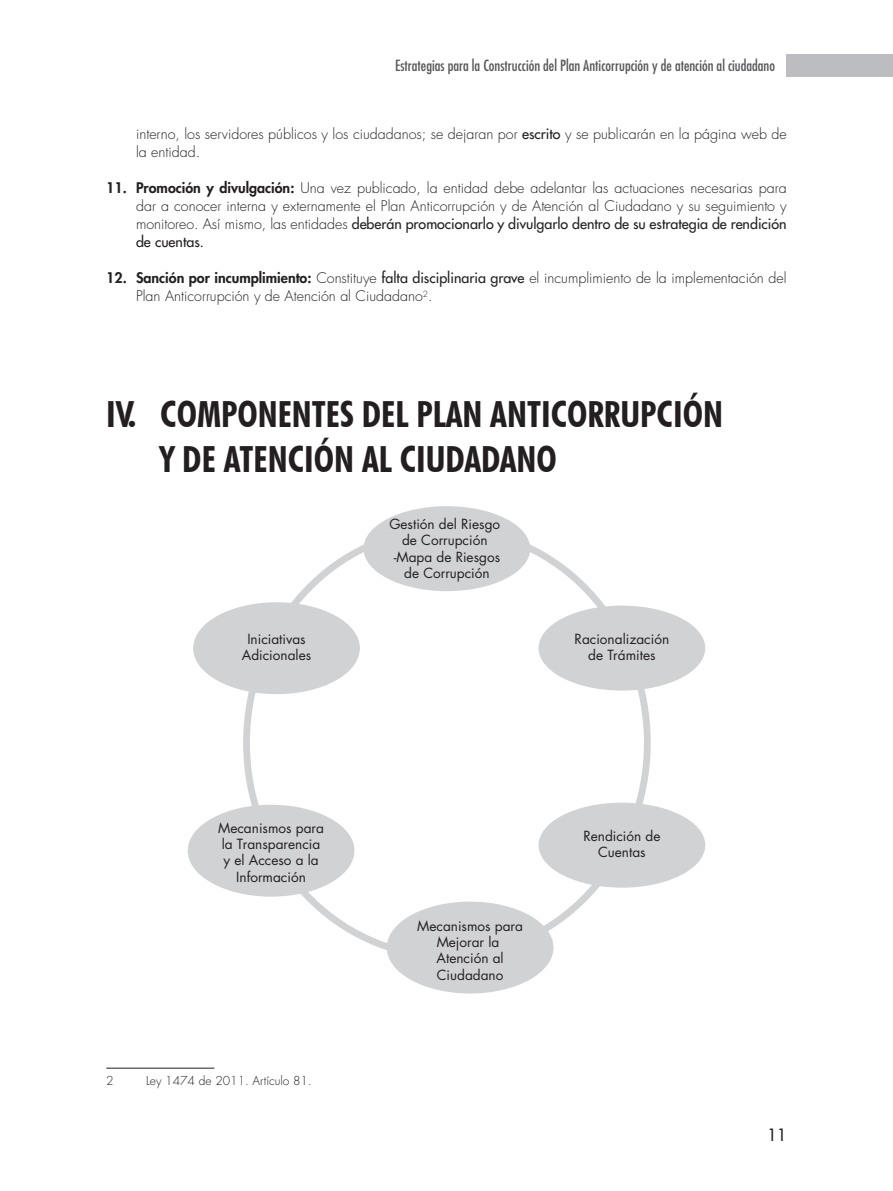
<style>
.page{position:relative;width:893px;height:1191px;background:#fff}
.page>*{position:absolute;margin:0;border:0;box-sizing:border-box;transform-origin:0 0}
.t1{font:700 condensed 36px/45px "Futura BT";color:#231f20}
.t2{font:500 16.5px "Futura Std";color:#231f20}
.t3{font:condensed 15px "Futura Std";color:#57585a}
.t4{font:300 14.25px/18px "Futura Std";color:#231f20}
.t5{font:13.65px/16.4px "Futura Std";color:#231f20;text-align:center}
.t6{font:300 12px "Futura Std";color:#231f20}
.s1{font-weight:500}
.s2{font-weight:800}
</style>
<div class="page">
<div style="left:787px;top:54px;width:106px;height:23px;background:#bcbdc0"></div>
<hr style="left:106px;top:1067px;width:108px;height:1px;background:#231f20">
<div style="left:363px;top:506px;width:167px;height:85px;background:#d1d2d4;border-radius:50%"></div>
<div style="left:539px;top:605px;width:166px;height:85px;background:#d1d2d4;border-radius:50%"></div>
<div style="left:539px;top:802px;width:166px;height:85px;background:#d1d2d4;border-radius:50%"></div>
<div style="left:387px;top:901px;width:166px;height:92px;background:#d1d2d4;border-radius:50%"></div>
<div style="left:188px;top:804px;width:166px;height:92px;background:#d1d2d4;border-radius:50%"></div>
<div style="left:193px;top:602px;width:167px;height:92px;background:#d1d2d4;border-radius:50%"></div>
<p class="t3" style="left:395px;top:57px;width:381px">Estrategias para la Construcción del Plan Anticorrupción y de atención al ciudadano</p>
<p class="t4" style="left:136px;top:126px;width:652px">interno, los servidores públicos y los ciudadanos; se dejaran por <span class="s1">escrito</span> y se publicarán en la página web de la entidad.</p>
<p class="t4" style="left:136px;top:180px;width:652px;text-align:justify;text-indent:-30px"><span class="s2">11. Promoción y divulgación:</span> Una vez publicado, la entidad debe adelantar las actuaciones necesarias para dar a conocer interna y externamente el Plan Anticorrupción y de Atención al Ciudadano y su seguimiento y monitoreo. Así mismo, las entidades <span class="s1">deberán promocionarlo y divulgarlo dentro de su estrategia de rendición de cuentas.</span></p>
<p class="t4" style="left:136px;top:270px;width:652px;text-indent:-30px"><span class="s2">12. Sanción por incumplimiento:</span> Constituye <span class="s1">falta disciplinaria grave</span> el incumplimiento de la implementación del<br>Plan Anticorrupción y de Atención al Ciudadano<sup>2</sup>.</p>
<h1 class="t1" style="left:160px;top:392px;width:564px;text-indent:-54px">IV. COMPONENTES DEL PLAN ANTICORRUPCIÓN<br>Y DE ATENCIÓN AL CIUDADANO</h1>
<p class="t5" style="left:389px;top:516px;width:112px">Gestión del Riesgo de Corrupción -Mapa de Riesgos de Corrupción</p>
<p class="t5" style="left:242px;top:630px;width:71px">Iniciativas<br>Adicionales</p>
<p class="t5" style="left:575px;top:630px;width:96px">Racionalización de Trámites</p>
<p class="t5" style="left:218px;top:819px;width:107px">Mecanismos para la Transparencia y el Acceso a la<br>Información</p>
<p class="t6" style="left:106px;top:1073px;width:9px">2</p>
<p class="t6" style="left:146px;top:1073px;width:167px">Ley 1474 de 2011. Artículo 81.</p>
<p class="t5" style="left:417px;top:917px;width:107px">Mecanismos para<br>Mejorar la<br>Atención al<br>Ciudadano</p>
<p class="t5" style="left:583px;top:827px;width:79px">Rendición de<br>Cuentas</p>
<p class="t2" style="left:768px;top:1124px;width:21px">11</p>
</div>
